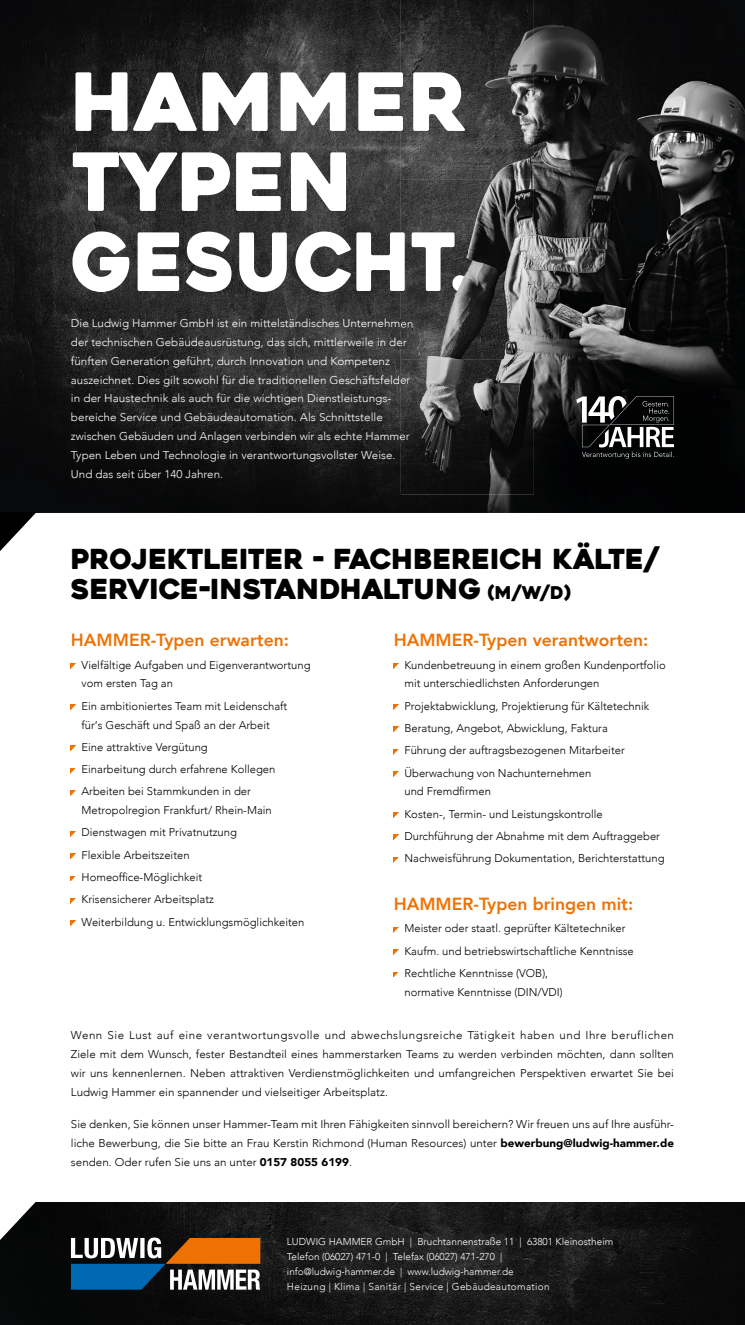
<style>
.page{position:relative;width:745px;height:1325px;background:#fff}
.page>*{position:absolute;margin:0;border:0;box-sizing:border-box;transform-origin:0 0}
.t1{font:80px/80px "Heavitas";color:#fff}
.t2{font:27.5px/30px "Heavitas";color:#000}
.t3{font:800 17.5px "Avenir";color:#ee7203}
.t4{font:300 11.25px/22.2px "Avenir";color:#000}
.t5{font:300 11.25px/18.8px "Avenir";color:#fff}
.t6{font:300 10px/15px "Avenir";color:#fff}
.s1{font-size:17.5px}
.s2{font-weight:900}
</style>
<div class="page">
<img style="left:0;top:1202px;width:744px;height:122px">
<img style="left:0;top:0;width:744px;height:513px">
<svg style="left:576px;top:396px;width:97px;height:63px"></svg>
<svg style="left:393px;top:663px;width:6px;height:5px"></svg>
<svg style="left:393px;top:704px;width:6px;height:5px"></svg>
<svg style="left:393px;top:727px;width:6px;height:5px"></svg>
<svg style="left:393px;top:749px;width:6px;height:5px"></svg>
<svg style="left:393px;top:771px;width:6px;height:5px"></svg>
<svg style="left:393px;top:812px;width:6px;height:5px"></svg>
<svg style="left:393px;top:835px;width:6px;height:5px"></svg>
<svg style="left:393px;top:857px;width:6px;height:5px"></svg>
<svg style="left:393px;top:927px;width:6px;height:5px"></svg>
<svg style="left:393px;top:949px;width:6px;height:5px"></svg>
<svg style="left:393px;top:972px;width:6px;height:5px"></svg>
<svg style="left:71px;top:663px;width:5px;height:5px"></svg>
<svg style="left:71px;top:704px;width:5px;height:5px"></svg>
<svg style="left:71px;top:745px;width:6px;height:5px"></svg>
<svg style="left:71px;top:768px;width:5px;height:5px"></svg>
<svg style="left:71px;top:790px;width:5px;height:5px"></svg>
<svg style="left:71px;top:831px;width:5px;height:5px"></svg>
<svg style="left:71px;top:853px;width:6px;height:5px"></svg>
<svg style="left:71px;top:876px;width:5px;height:5px"></svg>
<svg style="left:71px;top:898px;width:5px;height:5px"></svg>
<svg style="left:71px;top:920px;width:5px;height:5px"></svg>
<svg style="left:71px;top:1237px;width:189px;height:52px"></svg>
<img style="left:400px;top:0;width:133px;height:494px">
<img style="left:400px;top:72px;width:66px;height:59px">
<img style="left:400px;top:231px;width:67px;height:61px">
<svg style="left:400px;top:319px;width:12px;height:11px"></svg>
<svg style="left:400px;top:338px;width:6px;height:11px"></svg>
<svg style="left:400px;top:375px;width:10px;height:11px"></svg>
<svg style="left:400px;top:431px;width:9px;height:12px"></svg>
<svg style="left:0;top:1202px;width:36px;height:60px"></svg>
<svg style="left:0;top:512px;width:37px;height:39px"></svg>
<h1 class="t1" style="left:71px;top:63px;width:399px">HAMMER<br>TYPEN<br>GESUCHT.</h1>
<p class="t5" style="left:71px;top:314px;width:343px">Die Ludwig Hammer GmbH ist ein mittelständisches Unternehmen der technischen Gebäudeausrüstung, das sich, mittlerweile in der fünften Generation geführt, durch Innovation und Kompetenz auszeichnet. Dies gilt sowohl für die traditionellen Geschäftsfelder in der Haustechnik als auch für die wichtigen Dienstleistungs&shy;bereiche Service und Gebäudeautomation. Als Schnittstelle zwischen Gebäuden und Anlagen verbinden wir als echte Hammer Typen Leben und Technologie in verantwortungsvollster Weise.<br>Und das seit über 140 Jahren.</p>
<h2 class="t2" style="left:71px;top:544px;width:589px">PROJEKTLEITER - FACHBEREICH KÄLTE/<br>SERVICE-INSTANDHALTUNG <span class="s1">(M/W/D)</span></h2>
<h3 class="t3" style="left:71px;top:626px;width:219px">HAMMER-Typen erwarten:</h3>
<p class="t4" style="left:81px;top:655px;width:230px;line-height:18.8px">Vielfältige Aufgaben und Eigenverantwortung vom ersten Tag an</p>
<p class="t4" style="left:81px;top:696px;width:207px;line-height:18.8px">Ein ambitioniertes Team mit Leidenschaft für‘s Geschäft und Spaß an der Arbeit</p>
<p class="t4" style="left:81px;top:736px;width:195px">Eine attraktive Vergütung<br>Einarbeitung durch erfahrene Kollegen<br>Arbeiten bei Stammkunden in der</p>
<p class="t4" style="left:81px;top:799px;width:224px">Metropolregion Frankfurt/ Rhein-Main Dienstwagen mit Privatnutzung<br>Flexible Arbeitszeiten Homeoffice-Möglichkeit<br>Krisensicherer Arbeitsplatz<br>Weiterbildung u. Entwicklungs möglichkeiten</p>
<h3 class="t3" style="left:393px;top:626px;width:256px">HAMMER-Typen verantworten:</h3>
<p class="t4" style="left:404px;top:655px;width:262px;line-height:18.8px">Kundenbetreuung in einem großen Kundenportfolio mit unterschiedlichsten Anforderungen</p>
<p class="t4" style="left:404px;top:694px;width:246px">Projektabwicklung, Projektierung für Kältetechnik Beratung, Angebot, Abwicklung, Faktura Führung der auftragsbezogenen Mitarbeiter Überwachung von Nachunternehmen</p>
<p class="t4" style="left:404px;top:780px;width:261px">und Fremdfirmen<br>Kosten-, Termin- und Leistungskontrolle Durchführung der Abnahme mit dem Auftraggeber Nachweisführung Dokumentation, Berichterstattung</p>
<h3 class="t3" style="left:393px;top:890px;width:241px">HAMMER-Typen bringen mit:</h3>
<p class="t4" style="left:404px;top:917px;width:231px">Meister oder staatl. geprüfter Kältetechniker<br>Kaufm. und betriebswirtschaftliche Kenntnisse<br>Rechtliche Kenntnisse (VOB),</p>
<p class="t4" style="left:404px;top:980px;width:160px">normative Kenntnisse (DIN/VDI)</p>
<p class="t4" style="left:71px;top:1026px;width:604px;line-height:18.8px;text-align:justify">Wenn Sie Lust auf eine verantwortungsvolle und abwechslungsreiche Tätigkeit haben und Ihre beruflichen Ziele mit dem Wunsch, fester Bestandteil eines hammerstarken Teams zu werden verbinden möchten, dann sollten wir uns kennenlernen. Neben attraktiven Verdienstmöglichkeiten und umfangreichen Perspektiven erwartet Sie bei Ludwig Hammer ein spannender und vielseitiger Arbeitsplatz.</p>
<p class="t4" style="left:71px;top:1115px;width:604px;line-height:18.8px;text-align:justify">Sie denken, Sie können unser Hammer-Team mit Ihren Fähigkeiten sinnvoll bereichern? Wir freuen uns auf Ihre ausführ&shy;liche Bewerbung, die Sie bitte an Frau Kerstin Richmond (Human Resources) unter <span class="s2">bewerbung@ludwig-hammer.de </span>senden. Oder rufen Sie uns an unter <span class="s2">0157 8055 6199</span>.</p>
<p class="t6" style="left:287px;top:1233px;width:327px">LUDWIG HAMMER GmbH | Bruchtannenstraße 11 | 63801 Kleinostheim Telefon (06027) 471-0 | Telefax (06027) 471-270 |<br>info@ludwig-hammer.de | www.ludwig-hammer.de<br>Heizung | Klima | Sanitär | Service | Gebäudeautomation</p>
</div>
